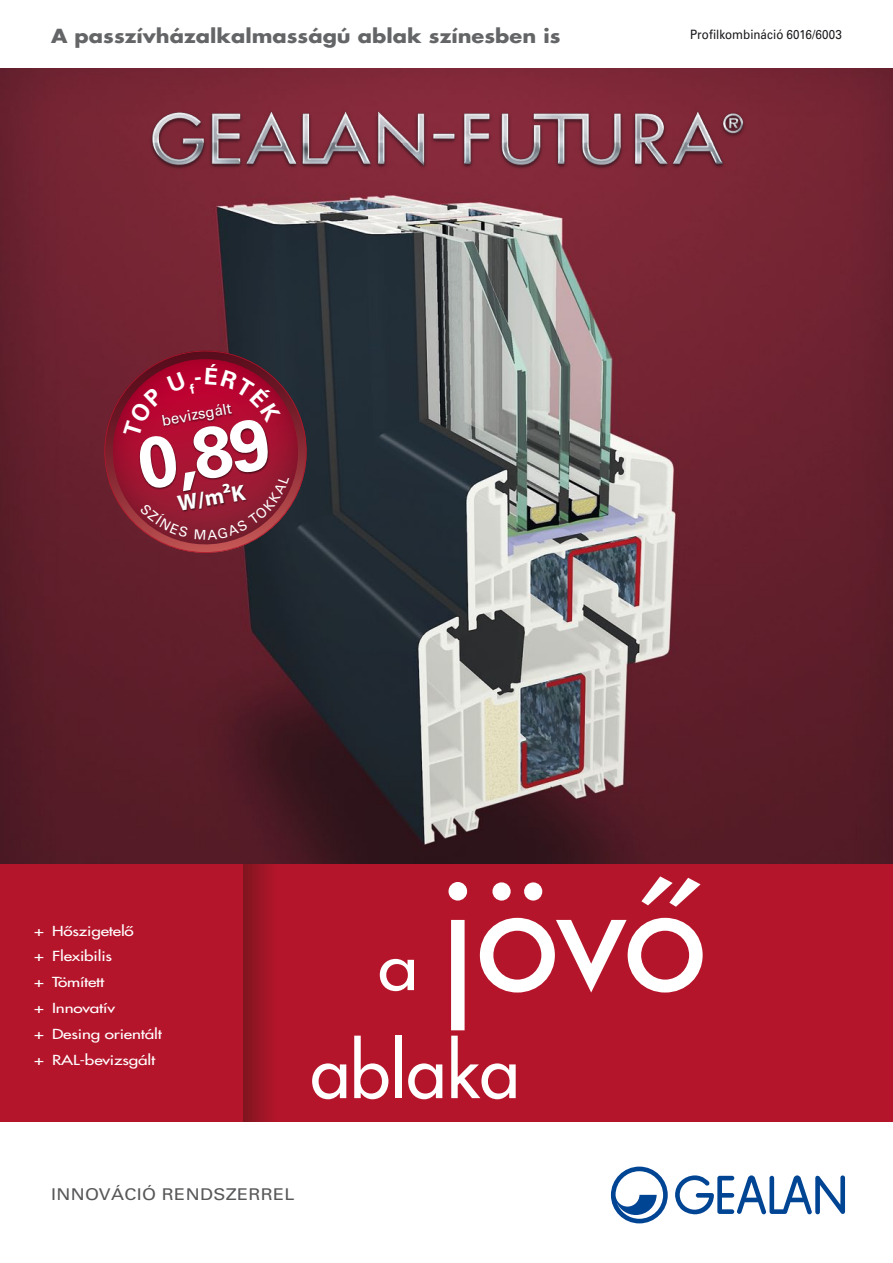
<style>
.page{position:relative;width:893px;height:1263px;background:#fff}
.page>*{position:absolute;margin:0;border:0;box-sizing:border-box;transform-origin:0 0}
.t1{font:500 150px "Futura CE";color:#fff}
.t2{font:500 72px "Futura CE";color:#fff}
.t3{font:700 72px "Univers LT";color:#fff}
.t4{font:500 64.8px "Futura CE";color:#fff;scale:1.11 1}
.t5{font:700 22.5px "Myriad Pro";color:#fff}
.t6{font:700 18.9px "Futura CE";color:#646567;scale:1.11 1}
.t7{font:16.2px "Univers LT";letter-spacing:.02em;color:#58585a;scale:1.11 1}
.t8{font:15px "Univers LT";color:#fff}
.t9{font:500 13.5px/25.8px "Futura CE";letter-spacing:-.01em;color:#fff;scale:1.27 1}
.t10{font:500 12.9px "Univers CE";color:#1a171c;scale:.9 1}
</style>
<div class="page">
<img style="left:0;top:68px;width:893px;height:796px">
<svg style="left:611px;top:1166px;width:57px;height:57px"></svg>
<svg style="left:675px;top:1175px;width:170px;height:40px"></svg>
<svg style="left:96px;top:342px;width:219px;height:219px;background:#4c2531"></svg>
<div style="left:242px;top:864px;width:651px;height:257px;background:#b5152b"></div>
<div style="left:0;top:864px;width:242px;height:257px;background:#b5152b"></div>
<img style="left:129px;top:96px;width:638px;height:94px">
<svg style="left:105px;top:352px;width:201px;height:200px;background:#81162e"></svg>
<h3 class="t6" style="left:51px;top:21px;width:461px">A passzívházalkalmasságú ablak színesben is</h3>
<p class="t10" style="left:690px;top:27px;width:170px">Profilkombináció 6016/6003</p>
<p class="t8" style="left:160px;top:412px;width:72px;rotate:-10deg">bevizsgált</p>
<h2 class="t3" style="left:131px;top:424px;width:135px;rotate:-10deg">0,89</h2>
<h3 class="t5" style="left:175px;top:489px;width:70px;rotate:-10deg">W/m²K</h3>
<p class="t9" style="left:34px;top:917px;width:102px">+ Hőszigetelő<br>+ Flexibilis<br>+ Tömített<br>+ Innovatív<br>+ Desing orientált + RAL-bevizsgált</p>
<h3 class="t4" style="left:378px;top:919px;width:38px">a</h3>
<h1 class="t1" style="left:439px;top:827px;width:268px">jövő</h1>
<h2 class="t2" style="left:310px;top:1020px;width:211px">ablaka</h2>
<p class="t7" style="left:51px;top:1184px;width:221px">INNOVÁCIÓ RENDSZERREL</p>
</div>
